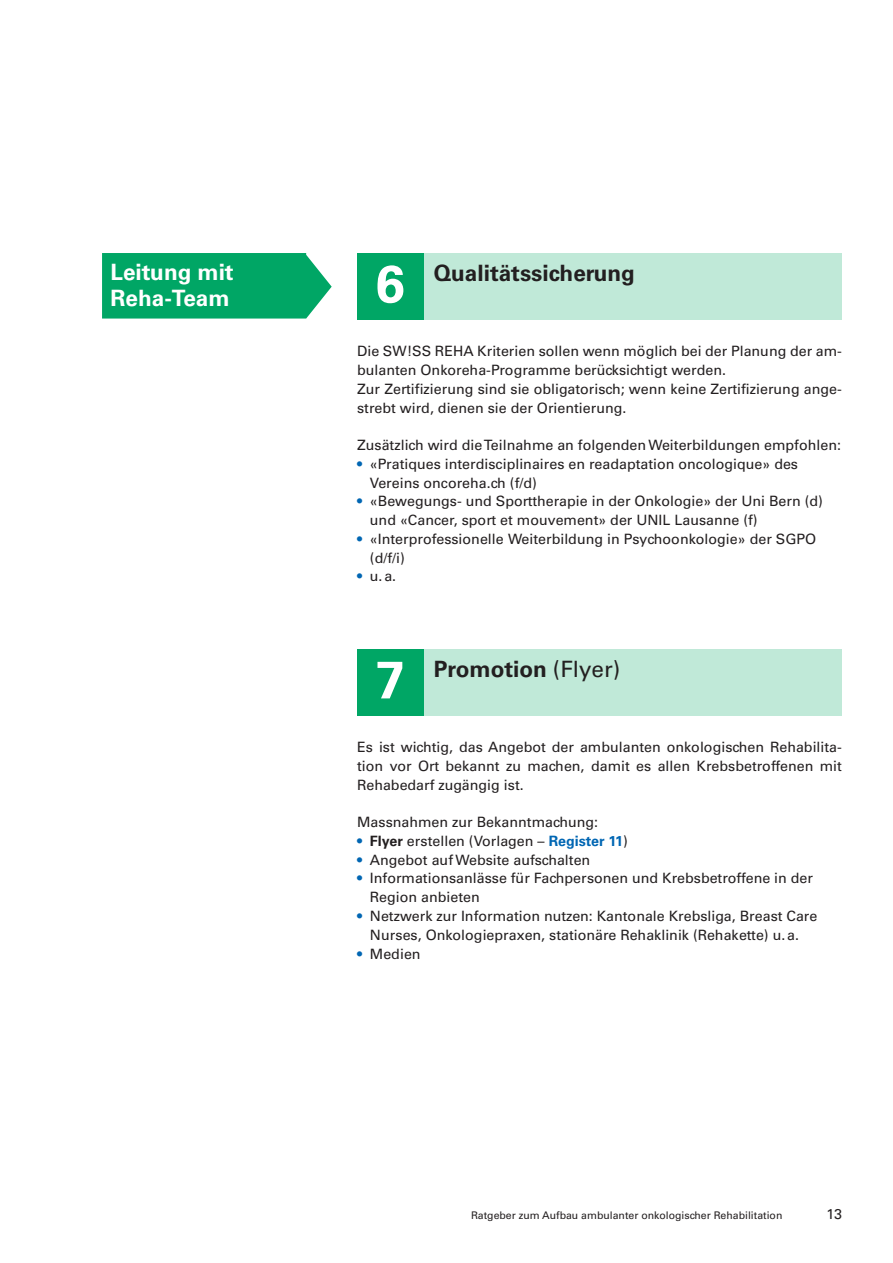
<style>
.page{position:relative;width:893px;height:1263px;background:#fff}
.page>*{position:absolute;margin:0;border:0;box-sizing:border-box;transform-origin:0 0}
.t1{font:700 52.5px "Univers LT Std";color:#fff}
.t2{font:700 22.5px "Univers LT Std";color:#231f20}
.t3{font:700 22.5px/25.5px "Univers LT Std";color:#fff}
.t4{font:14.25px/18.8px "Univers LT Std";color:#231f20}
.t5{font:10.5px "Univers LT Std";color:#231f20}
.s1{color:#0166b3}
.s2{font-weight:400}
.s3{font-weight:700}
.s4{font-weight:700;color:#0166b3}
</style>
<div class="page">
<svg style="left:102px;top:253px;width:230px;height:66px;background:#10ab6f"></svg>
<div style="left:357px;top:253px;width:485px;height:66px;background:#c0e9d8"></div>
<div style="left:357px;top:253px;width:66px;height:66px;background:#00a665"></div>
<div style="left:357px;top:649px;width:485px;height:66px;background:#c0e9d8"></div>
<div style="left:357px;top:649px;width:66px;height:66px;background:#00a665"></div>
<h2 class="t3" style="left:111px;top:260px;width:125px">Leitung mit<br>Reha-Team</h2>
<h1 class="t1" style="left:376px;top:253px;width:31px">6</h1>
<h2 class="t2" style="left:434px;top:260px;width:203px">Qualitätssicherung</h2>
<p class="t4" style="left:357px;top:342px;width:486px">Die SW!SS REHA Kriterien sollen wenn möglich bei der Planung der am&shy;bulanten Onkoreha-Programme berücksichtigt werden.<br>Zur Zertifizierung sind sie obligatorisch; wenn keine Zertifizierung ange&shy;strebt wird, dienen sie der Orientierung.</p>
<p class="t4" style="left:357px;top:436px;width:485px">Zusätzlich wird die Teilnahme an folgenden Weiterbildungen empfohlen:</p>
<p class="t4" style="left:370px;top:454px;width:430px;text-indent:-13px"><span class="s1">•</span> «Pratiques interdisciplinaires en readaptation oncologique» des<br>Vereins oncoreha.ch (f/d)</p>
<p class="t4" style="left:370px;top:492px;width:454px;text-indent:-13px"><span class="s1">•</span> «Bewegungs- und Sporttherapie in der Onkologie» der Uni Bern (d) und «Cancer, sport et mouvement» der UNIL Lausanne (f)</p>
<p class="t4" style="left:370px;top:529px;width:448px;text-indent:-13px"><span class="s1">•</span> «Interprofessionelle Weiterbildung in Psychoonkologie» der SGPO (d/f/i)</p>
<p class="t4" style="left:357px;top:567px;width:41px"><span class="s1">•</span> u.a.</p>
<h1 class="t1" style="left:376px;top:649px;width:31px">7</h1>
<h2 class="t2" style="left:434px;top:656px;width:188px">Promotion <span class="s2">(Flyer)</span></h2>
<p class="t4" style="left:357px;top:738px;width:486px;text-align:justify">Es ist wichtig, das Angebot der ambulanten onkologischen Rehabilita&shy;tion vor Ort bekannt zu machen, damit es allen Krebsbetroffenen mit Rehabedarf zugängig ist.</p>
<p class="t4" style="left:357px;top:813px;width:243px">Massnahmen zur Bekanntmachung:</p>
<p class="t4" style="left:357px;top:832px;width:272px"><span class="s1">•</span> <span class="s3">Flyer</span> erstellen (Vorlagen – <span class="s4">Register 11</span>)</p>
<p class="t4" style="left:357px;top:850px;width:235px"><span class="s1">•</span> Angebot auf Website aufschalten</p>
<p class="t4" style="left:370px;top:869px;width:445px;text-indent:-13px"><span class="s1">•</span> Informationsanlässe für Fachpersonen und Krebsbetroffene in der<br>Region anbieten</p>
<p class="t4" style="left:357px;top:907px;width:462px;text-align:center"><span class="s1">•</span> Netzwerk zur Information nutzen: Kantonale Krebsliga, Breast Care<br>Nurses, Onkologiepraxen, stationäre Rehaklinik (Rehakette) u.a.</p>
<p class="t4" style="left:357px;top:944px;width:65px"><span class="s1">•</span> Medien</p>
<p class="t5" style="left:471px;top:1209px;width:313px">Ratgeber zum Aufbau ambulanter onkologischer Rehabilitation</p>
<p class="t4" style="left:826px;top:1205px;width:17px">13</p>
</div>
